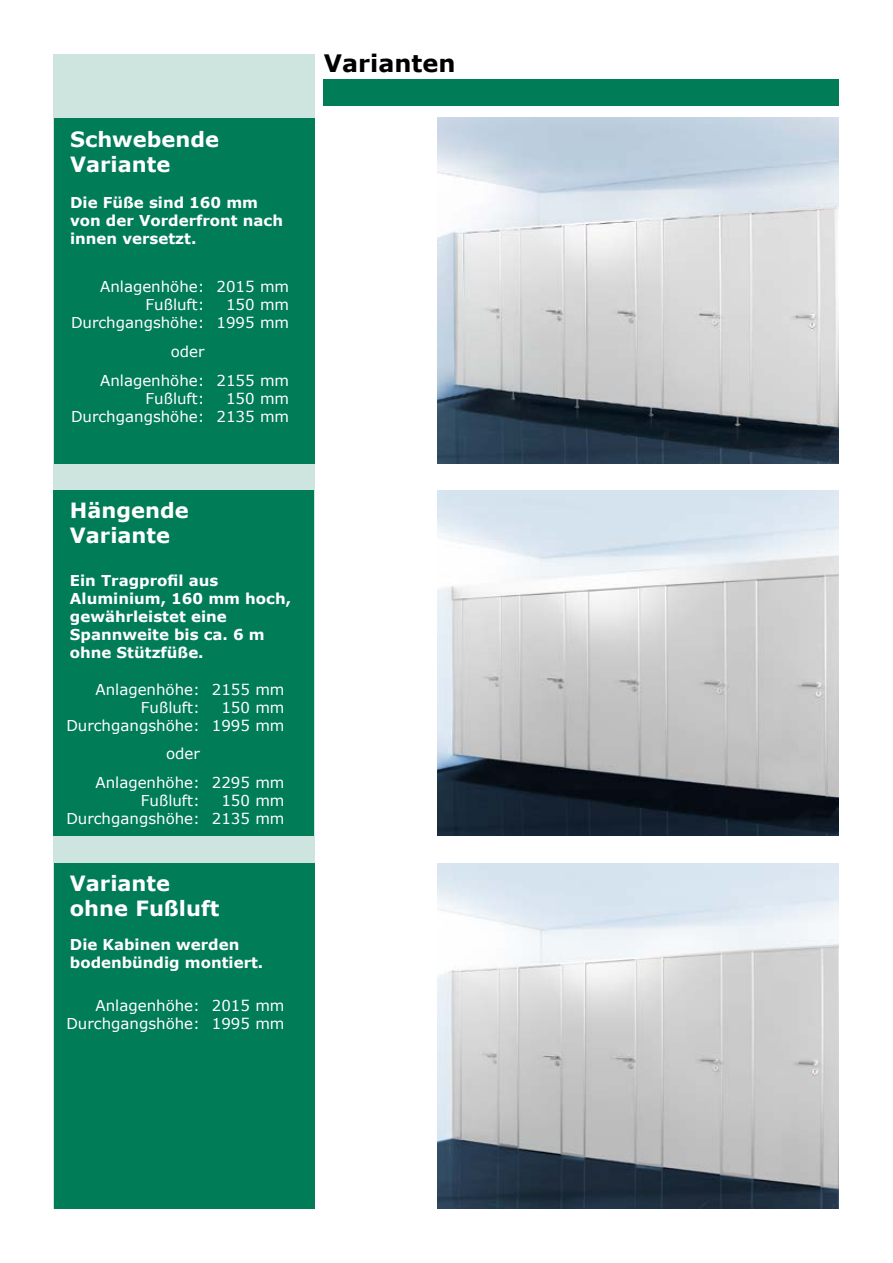
<style>
.page{position:relative;width:893px;height:1263px;background:#fff}
.page>*{position:absolute;margin:0;border:0;box-sizing:border-box;transform-origin:0 0}
.t1{font:700 24px "Verdana";color:#000}
.t2{font:700 21px/25.2px "Verdana";color:#fff}
.t3{font:15px/18px "Verdana";color:#fff;text-align:right}
.t4{font:700 15px/18px "Verdana";color:#fff}
</style>
<div class="page">
<img style="left:438px;top:118px;width:400px;height:345px">
<div style="left:324px;top:79px;width:515px;height:26px;background:#007c57"></div>
<div style="left:54px;top:54px;width:261px;height:1155px;background:#cde5de"></div>
<div style="left:54px;top:118px;width:261px;height:345px;background:#007c57"></div>
<img style="left:438px;top:864px;width:400px;height:345px">
<img style="left:438px;top:490px;width:400px;height:346px">
<div style="left:54px;top:490px;width:260px;height:346px;background:#007c57"></div>
<div style="left:54px;top:864px;width:261px;height:345px;background:#007c57"></div>
<h2 class="t2" style="left:70px;top:126px;width:150px">Schwebende<br>Variante</h2>
<p class="t4" style="left:70px;top:193px;width:214px">Die Füße sind 160 mm von der Vorderfront nach innen versetzt.</p>
<p class="t3" style="left:71px;top:277px;width:135px">Anlagenhöhe:<br>Fußluft:<br>Durchgangshöhe:</p>
<p class="t3" style="left:100px;top:337px;width:106px;line-height:28.8px">oder<br>Anlagenhöhe:</p>
<p class="t3" style="left:71px;top:389px;width:135px">Fußluft:<br>Durchgangshöhe:</p>
<p class="t3" style="left:217px;top:277px;width:74px">2015 mm<br>150 mm<br>1995 mm</p>
<p class="t3" style="left:217px;top:371px;width:74px">2155 mm<br>150 mm<br>2135 mm</p>
<h2 class="t2" style="left:70px;top:497px;width:120px">Hängende<br>Variante</h2>
<p class="t4" style="left:70px;top:571px;width:223px">Ein Tragprofil aus<br>Aluminium, 160 mm hoch, gewährleistet eine<br>Spannweite bis ca. 6 m ohne Stützfüße.</p>
<p class="t3" style="left:66px;top:679px;width:135px">Anlagenhöhe:<br>Fußluft:<br>Durchgangshöhe:</p>
<p class="t3" style="left:95px;top:739px;width:106px;line-height:28.8px">oder<br>Anlagenhöhe:</p>
<p class="t3" style="left:66px;top:791px;width:135px">Fußluft:<br>Durchgangshöhe:</p>
<p class="t3" style="left:212px;top:679px;width:74px">2155 mm<br>150 mm<br>1995 mm</p>
<p class="t3" style="left:212px;top:773px;width:74px">2295 mm<br>150 mm<br>2135 mm</p>
<h2 class="t2" style="left:70px;top:870px;width:151px">Variante ohne Fußluft</h2>
<p class="t4" style="left:70px;top:935px;width:195px">Die Kabinen werden bodenbündig montiert.</p>
<p class="t3" style="left:66px;top:996px;width:135px">Anlagenhöhe:<br>Durchgangshöhe:</p>
<p class="t3" style="left:212px;top:996px;width:74px;text-align:left">2015 mm<br>1995 mm</p>
<h1 class="t1" style="left:324px;top:48px;width:133px">Varianten</h1>
</div>
